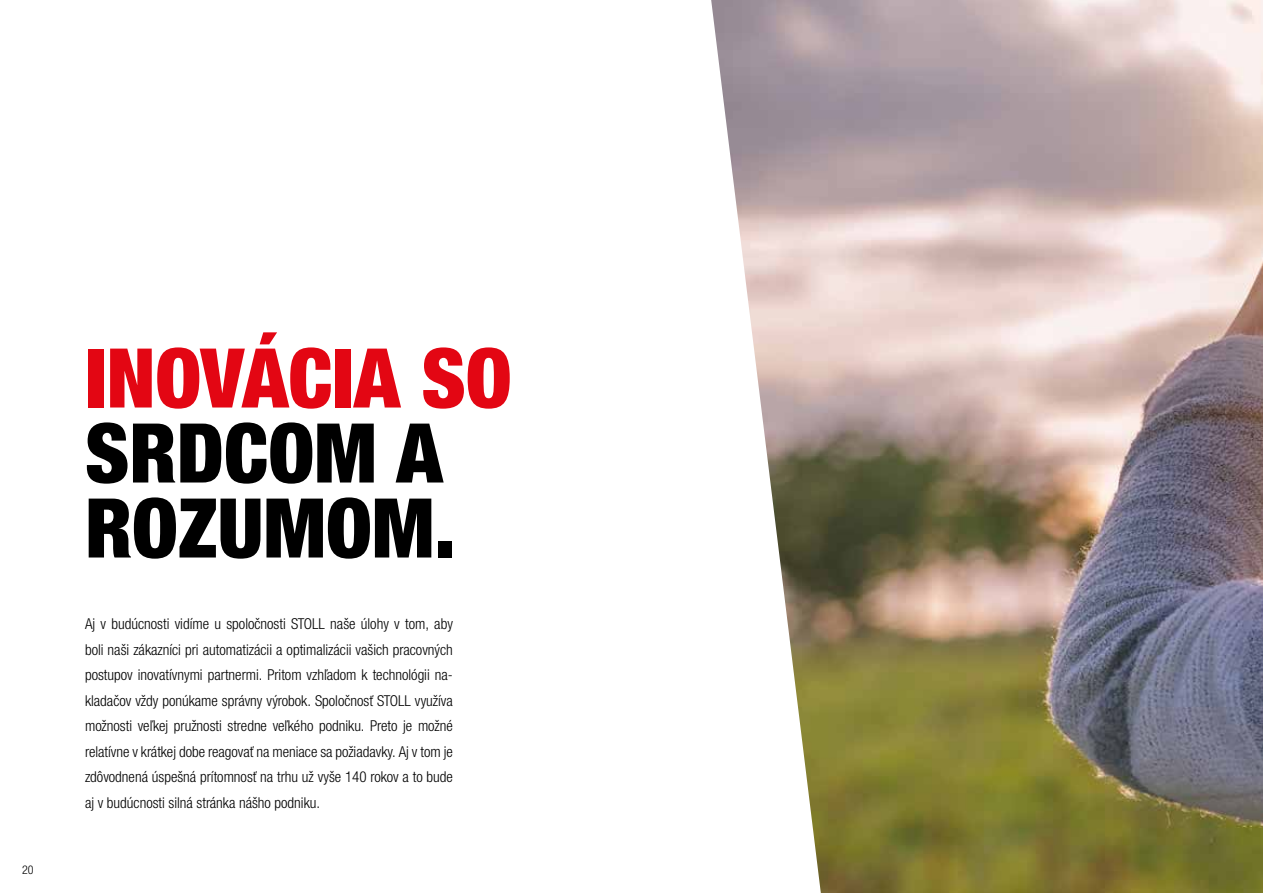
<style>
.page{position:relative;width:1263px;height:893px;background:#fff}
.page>*{position:absolute;margin:0;border:0;box-sizing:border-box;transform-origin:0 0}
.t1{font:900 condensed 82.5px/75px "Helvetica Neue LTW1 G";color:#000}
.t2{font:900 condensed 82.5px "Helvetica Neue LTW1 G";color:#e30613}
.t3{font:300 condensed 15px/25.5px "Helvetica Neue LTW1 G";color:#000;text-align:justify}
.t4{font:300 condensed 12px "Helvetica Neue LTW1 G";color:#000}
</style>
<div class="page">
<img style="left:711px;top:0;width:552px;height:893px">
<p class="t4" style="left:22px;top:863px;width:13px">20</p>
<h1 class="t2" style="left:85px;top:329px;width:428px">INOVÁCIA SO</h1>
<h1 class="t1" style="left:85px;top:416px;width:372px">SRDCOM A<br>ROZUMOM.</h1>
<p class="t3" style="left:85px;top:611px;width:369px">Aj v budúcnosti vidíme u spoločnosti STOLL naše úlohy v tom, aby boli naši zákazníci pri automatizácii a optimalizácii vašich pracovných postupov inovatívnymi partnermi. Pritom vzhľadom k technológii na&shy;kladačov vždy ponúkame správny výrobok. Spoločnosť STOLL využíva možnosti veľkej pružnosti stredne veľkého podniku. Preto je možné relatívne v krátkej dobe reagovať na meniace sa požiadavky. Aj v tom je zdôvodnená úspešná prítomnosť na trhu už vyše 140 rokov a to bude aj v budúcnosti silná stránka nášho podniku.</p>
</div>
